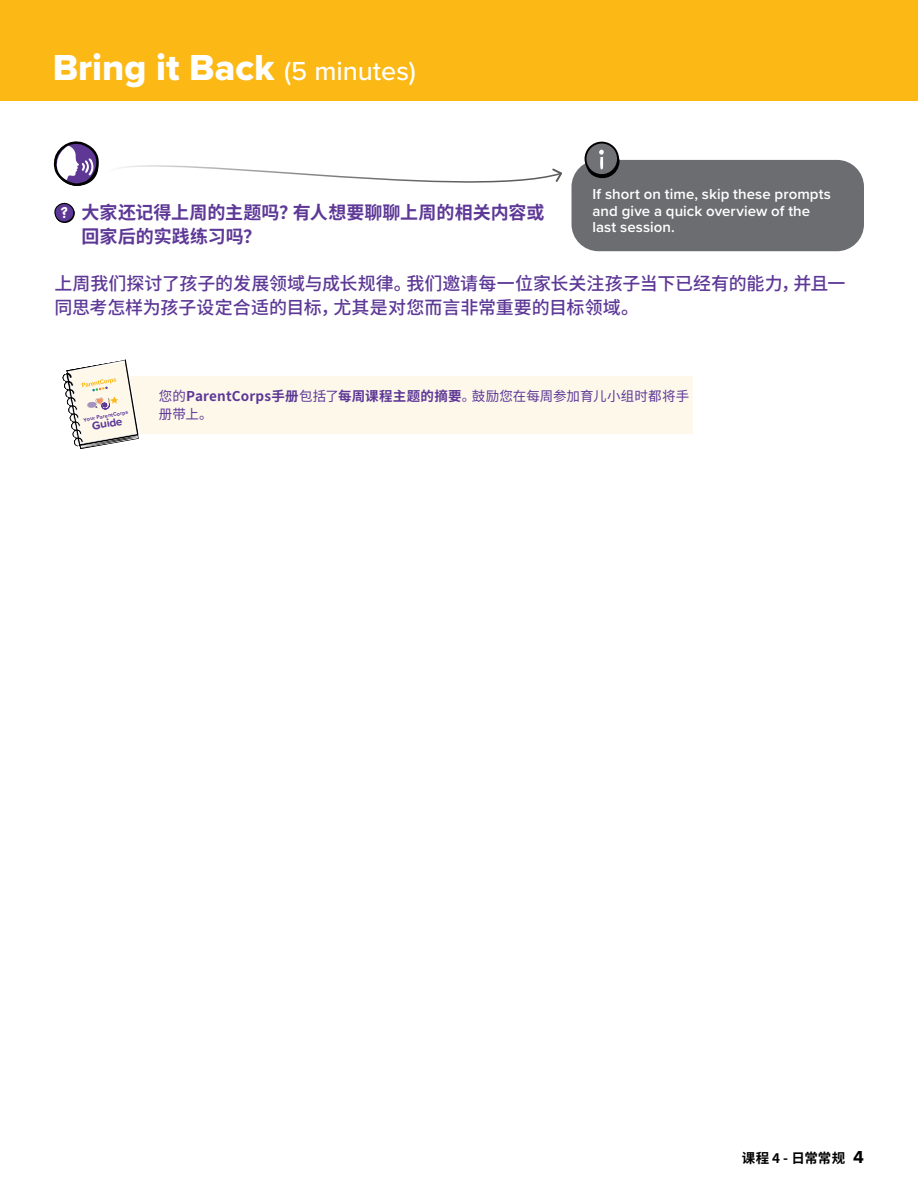
<style>
.page{position:relative;width:918px;height:1188px;background:#fff}
.page>*{position:absolute;margin:0;border:0;box-sizing:border-box;transform-origin:0 0}
.t1{font:37.5px "Proxima Nova Extrabld";color:#fff}
.t2{font:500 18px/24px "Source Han Sans CN";letter-spacing:-.005em;color:#5d3896}
.t3{font:700 18px/24px "Source Han Sans CN";letter-spacing:.005em;color:#5d3896}
.t4{font:600 15px/16.5px "Proxima Nova";letter-spacing:.005em;color:#fff}
.t5{font:700 14.55px "Chalkboard SE";color:#fff}
.t6{font:13.5px/18px "Source Han Sans CN";letter-spacing:.005em;color:#5d3896}
.t7{font:700 13.5px "Source Han Sans CN";letter-spacing:.005em;color:#000}
.t8{font:700 11.7px "Proxima Soft";color:#5d3896}
.t9{font:700 5.4px "Proxima Soft";color:#5d3896}
.s1{font-family:"Proxima Nova";font-weight:500;font-size:27px}
.s2{font-weight:700}
.s3{font-family:"Proxima Nova";font-size:18px}
</style>
<div class="page">
<div style="left:118px;top:376px;width:574px;height:57px;background:#fef8eb"></div>
<div style="left:572px;top:160px;width:292px;height:91px;background:#6c6d70;border-radius:27px"></div>
<div style="left:0;top:0;width:918px;height:100px;background:#fcb814"></div>
<div style="left:585px;top:142px;width:34px;height:34px;border:2px solid #000;border-radius:50%"></div>
<svg style="left:583px;top:143px;width:37px;height:36px"></svg>
<svg style="left:53px;top:141px;width:46px;height:45px"></svg>
<svg style="left:117px;top:165px;width:445px;height:18px"></svg>
<svg style="left:54px;top:202px;width:21px;height:21px"></svg>
<svg style="left:62px;top:359px;width:79px;height:90px"></svg>
<p class="t1" style="left:53px;top:39px;width:365px">Bring it Back <span class="s1">(5 minutes)</span></p>
<p class="t4" style="left:593px;top:186px;width:240px">If short on time, skip these prompts and give a quick overview of the last session.</p>
<p class="t3" style="left:81px;top:201px;width:465px">大家还记得上周的主题吗？有人想要聊聊上周的相关内容或回家后的实践练习吗？</p>
<p class="t2" style="left:54px;top:271px;width:793px">上周我们探讨了孩子的发展领域与成长规律。我们邀请每一位家长关注孩子当下已经有的能力，并且一同思考怎样为孩子设定合适的目标，尤其是对您而言非常重要的目标领域。</p>
<p class="t5" style="left:61px;top:204px;width:9px">?</p>
<p class="t9" style="left:83px;top:416px;width:47px;rotate:-10deg">Your ParentCorps</p>
<p class="t8" style="left:91px;top:417px;width:32px;rotate:-10deg">Guide</p>
<p class="t6" style="left:159px;top:387px;width:532px">您的<span class="s2">ParentCorps手册</span>包括了<span class="s2">每周课程主题的摘要</span>。鼓励您在每周参加育儿小组时都将手册带上。</p>
<p class="t7" style="left:742px;top:1151px;width:124px">课程 4 - 日常常规 <span class="s3">4</span></p>
</div>
